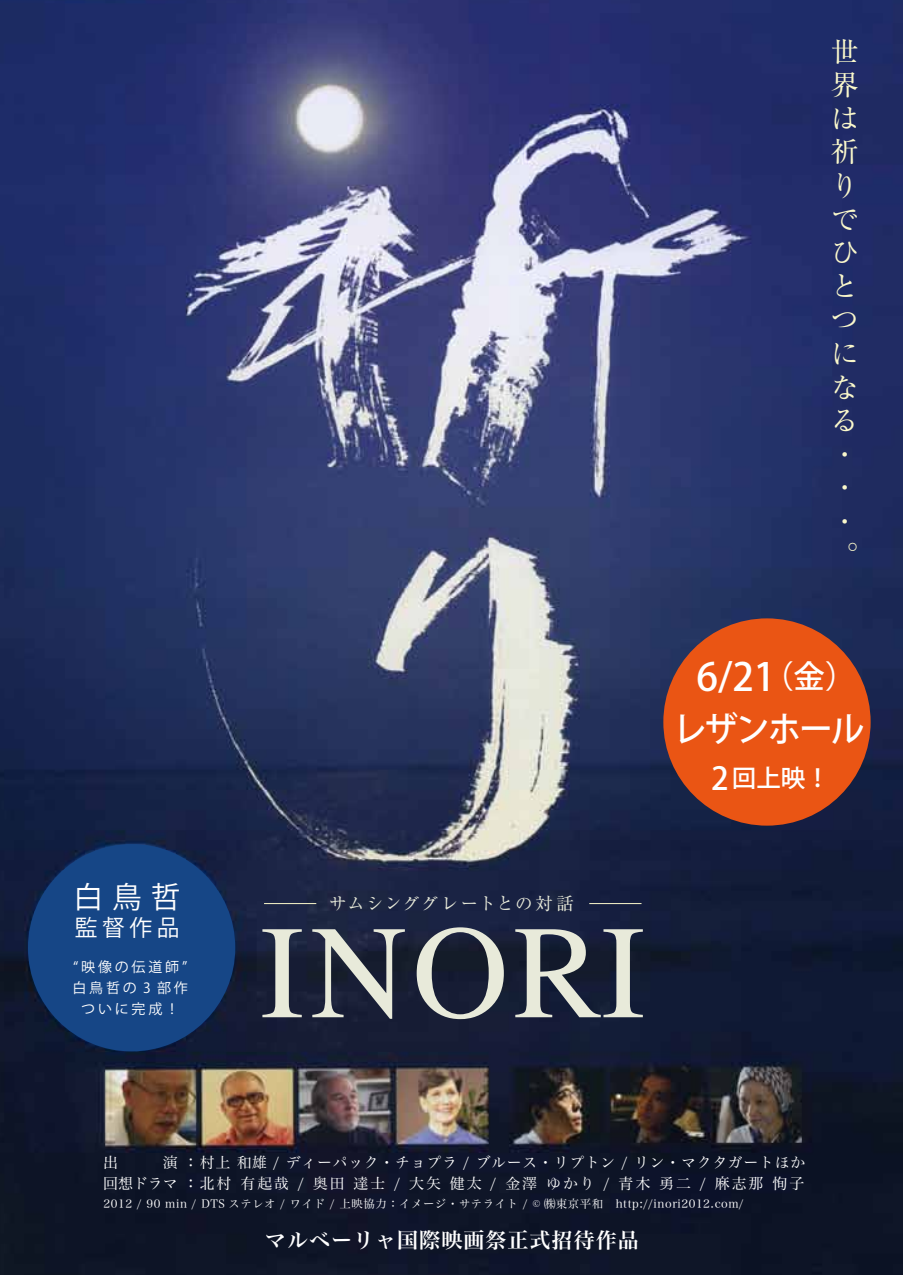
<style>
.page{position:relative;width:903px;height:1275px;background:#fff}
.page>*{position:absolute;margin:0;border:0;box-sizing:border-box;transform-origin:0 0}
.t1{font:133px "Times";letter-spacing:.04em;color:#e8eada}
.t2{font:500 38.5px "Koz Go Pro";color:#fff}
.t3{font:500 35px "Koz Go Pro";letter-spacing:-.05em;color:#fff;scale:.95 1}
.t4{font:29.75px "Koz Go Pro";color:#fff}
.t5{font:28px/33.6px "Ryumin Pro";color:#faf8cb}
.t6{font:500 24.5px "Koz Go Pro";color:#fff}
.t7{font:22.75px "Koz Go Pro";color:#fff}
.t8{font:21px "Hira Min Pro N W6";letter-spacing:.05em;color:#fff}
.t9{font:17.5px "Ryumin Pro";letter-spacing:.055em;color:#e8eada}
.t10{font:14.88px/21px "Hira Min Pro N W3";letter-spacing:.05em;color:#fff}
.t11{font:14px/21px "Koz Go Pro";letter-spacing:.2em;color:#fff;text-align:center}
.t12{font:11.38px "Hira Min Pro N W3";letter-spacing:.05em;color:#fff}
.s1{font-size:31.5px}
</style>
<div class="page">
<img style="left:0;top:1px;width:903px;height:1273px">
<div style="left:28px;top:844px;width:207px;height:207px;background:#164686;border-radius:50%"></div>
<div style="left:663px;top:618px;width:207px;height:208px;background:#ea5514;border-radius:50%"></div>
<hr style="left:589px;top:903px;width:52px;height:1px;background:#faf8cb">
<hr style="left:264px;top:903px;width:52px;height:1px;background:#faf8cb">
<h3 class="t5" style="left:831px;top:32px;width:29px">世界は祈りでひとつになる・・・。</h3>
<h3 class="t4" style="left:74px;top:877px;width:109px">白鳥哲</h3>
<h3 class="t7" style="left:75px;top:913px;width:106px">監督作品</h3>
<p class="t11" style="left:72px;top:956px;width:117px">“映像の伝道師”白鳥哲の 3 部作ついに完成！</p>
<h2 class="t2" style="left:696px;top:652px;width:162px">6/21<span class="s1">（金）</span></h2>
<h3 class="t3" style="left:673px;top:707px;width:203px">レザンホール</h3>
<h3 class="t6" style="left:711px;top:762px;width:120px"><span class="s1">2</span>回上映！</h3>
<p class="t9" style="left:329px;top:890px;width:246px">サムシンググレートとの対話</p>
<h1 class="t1" style="left:260px;top:848px;width:387px">INORI</h1>
<p class="t10" style="left:103px;top:1150px;width:703px">出　　　演 ： 村上 和雄 / ディーパック・チョプラ / ブルース・リプトン / リン・マクタガートほか回想ドラマ ： 北村 有起哉 / 奥田 達士 / 大矢 健太 / 金澤 ゆかり / 青木 勇二 / 麻志那 恂子</p>
<p class="t12" style="left:104px;top:1194px;width:641px">2012 / 90 min / DTS ステレオ / ワイド / 上映協力：イメージ・サテライト / © ㈱東京平和　http://inori2012.com/</p>
<h3 class="t8" style="left:265px;top:1221px;width:375px">マルベーリャ国際映画祭正式招待作品</h3>
</div>
